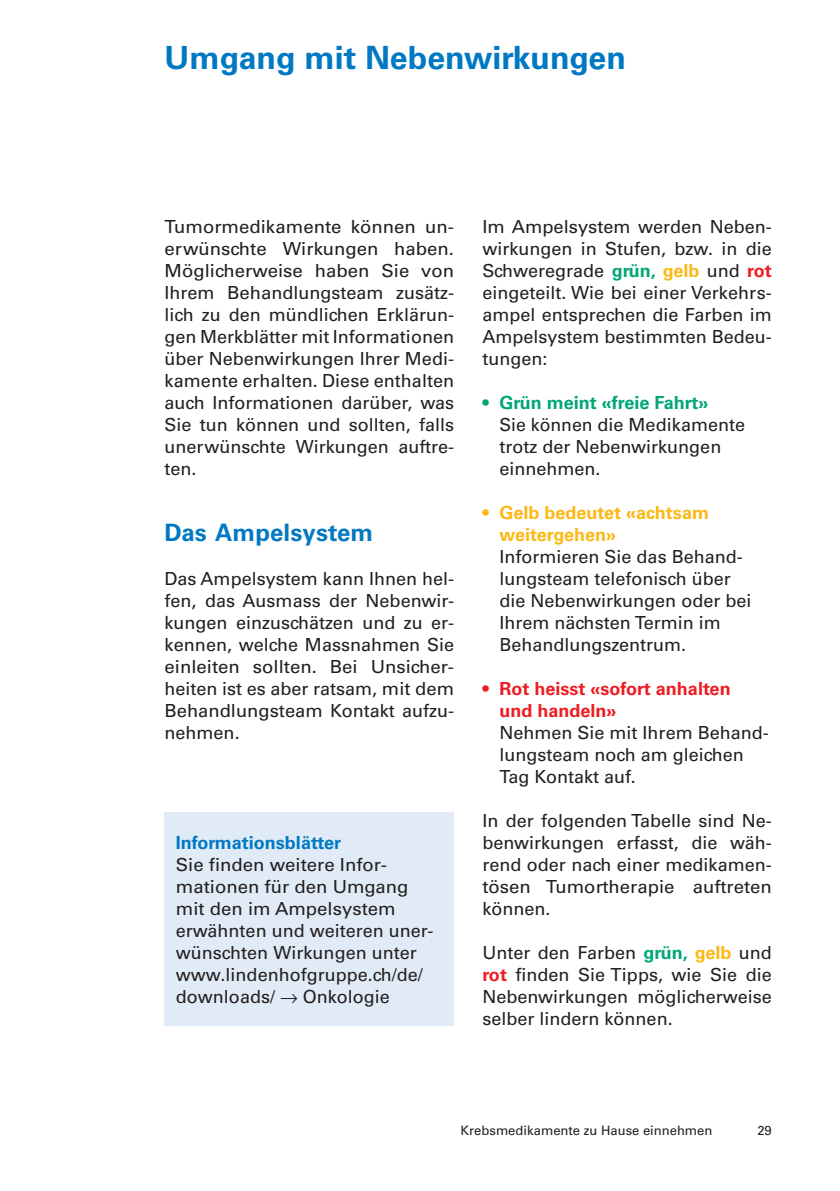
<style>
.page{position:relative;width:840px;height:1191px;background:#fff}
.page>*{position:absolute;margin:0;border:0;box-sizing:border-box;transform-origin:0 0}
.t1{font:700 32px "Univers LT Std";color:#0079c2}
.t2{font:700 24px "Univers LT Std";letter-spacing:.005em;color:#0079c2}
.t3{font:18px/22px "Univers LT Std";color:#231f20;text-align:justify}
.t4{font:700 18px/22px "Univers LT Std";color:#ee1d23}
.t5{font:700 18px/22px "Univers LT Std";color:#fcb814}
.t6{font:700 18px "Univers LT Std";color:#0079c2}
.t7{font:13px "Univers LT Std";color:#231f20}
.s1{font-weight:700;color:#00a776}
.s2{font-weight:700;color:#fcb814}
.s3{font-weight:700;color:#ee1d23}
.s4{color:#00a776}
.s5{font-weight:400}
</style>
<div class="page">
<div style="left:164px;top:812px;width:290px;height:213px;background:#e1ebf7"></div>
<h1 class="t1" style="left:164px;top:39px;width:462px">Umgang mit Nebenwirkungen</h1>
<p class="t3" style="left:164px;top:215px;width:291px">Tumormedikamente können un&shy;erwünschte Wirkungen haben.<br>Möglicherweise haben Sie von Ihrem Behandlungsteam zusätz&shy;lich zu den mündlichen Erklärun&shy;gen Merkblätter mit Informationen über Nebenwirkungen Ihrer Medi&shy;kamente erhalten. Diese enthalten auch Informationen darüber, was Sie tun können und sollten, falls unerwünschte Wirkungen auftre&shy;ten.</p>
<h2 class="t2" style="left:164px;top:518px;width:210px">Das Ampelsystem</h2>
<p class="t3" style="left:164px;top:567px;width:291px">Das Ampelsystem kann Ihnen hel&shy;fen, das Ausmass der Nebenwir&shy;kungen einzuschätzen und zu er&shy;kennen, welche Massnahmen Sie einleiten sollten. Bei Unsicher&shy;heiten ist es aber ratsam, mit dem Behandlungsteam Kontakt aufzu&shy;nehmen.</p>
<p class="t6" style="left:176px;top:832px;width:167px">Informationsblätter</p>
<p class="t3" style="left:176px;top:854px;width:259px;text-align:left">Sie finden weitere Infor&shy;mationen für den Umgang mit den im Ampelsystem erwähnten und weiteren uner&shy;wünschten Wirkungen unter www.lindenhofgruppe.ch/de/ downloads/ → Onkologie</p>
<p class="t3" style="left:482px;top:215px;width:291px">Im Ampelsystem werden Neben&shy;wirkungen in Stufen, bzw. in die Schweregrade <span class="s1">grün,</span> <span class="s2">gelb</span> und <span class="s3">rot </span>eingeteilt. Wie bei einer Verkehrs&shy;ampel entsprechen die Farben im Ampelsystem bestimmten Bedeu&shy;tungen:</p>
<p class="t3" style="left:499px;top:391px;width:247px;text-align:left;text-indent:-17px"><span class="s4">•</span> <span class="s1">Grün meint «freie Fahrt»<br></span>Sie können die Medikamente trotz der Nebenwirkungen einnehmen.</p>
<p class="t5" style="left:499px;top:502px;width:211px;text-indent:-17px"><span class="s5">•</span> Gelb bedeutet «achtsam weitergehen»</p>
<p class="t3" style="left:499px;top:545px;width:253px;text-align:left">Informieren Sie das Behand&shy;lungsteam telefonisch über die Nebenwirkungen oder bei<br>Ihrem nächsten Termin im<br>Behandlungszentrum.</p>
<p class="t4" style="left:499px;top:678px;width:232px;text-indent:-17px"><span class="s5">•</span> Rot heisst «sofort anhalten und handeln»</p>
<p class="t3" style="left:499px;top:721px;width:271px;text-align:left">Nehmen Sie mit Ihrem Behand&shy;lungsteam noch am gleichen<br>Tag Kontakt auf.</p>
<p class="t3" style="left:482px;top:809px;width:291px">In der folgenden Tabelle sind Ne&shy;benwirkungen erfasst, die wäh&shy;rend oder nach einer medikamen&shy;tösen Tumortherapie auftreten können.</p>
<p class="t3" style="left:482px;top:942px;width:291px">Unter den Farben <span class="s1">grün,</span> <span class="s2">gelb</span> und <span class="s3">rot</span> finden Sie Tipps, wie Sie die Nebenwirkungen möglicherweise selber lindern können.</p>
<p class="t7" style="left:460px;top:1123px;width:253px">Krebsmedikamente zu Hause einnehmen</p>
<p class="t7" style="left:757px;top:1122px;width:16px">29</p>
</div>
